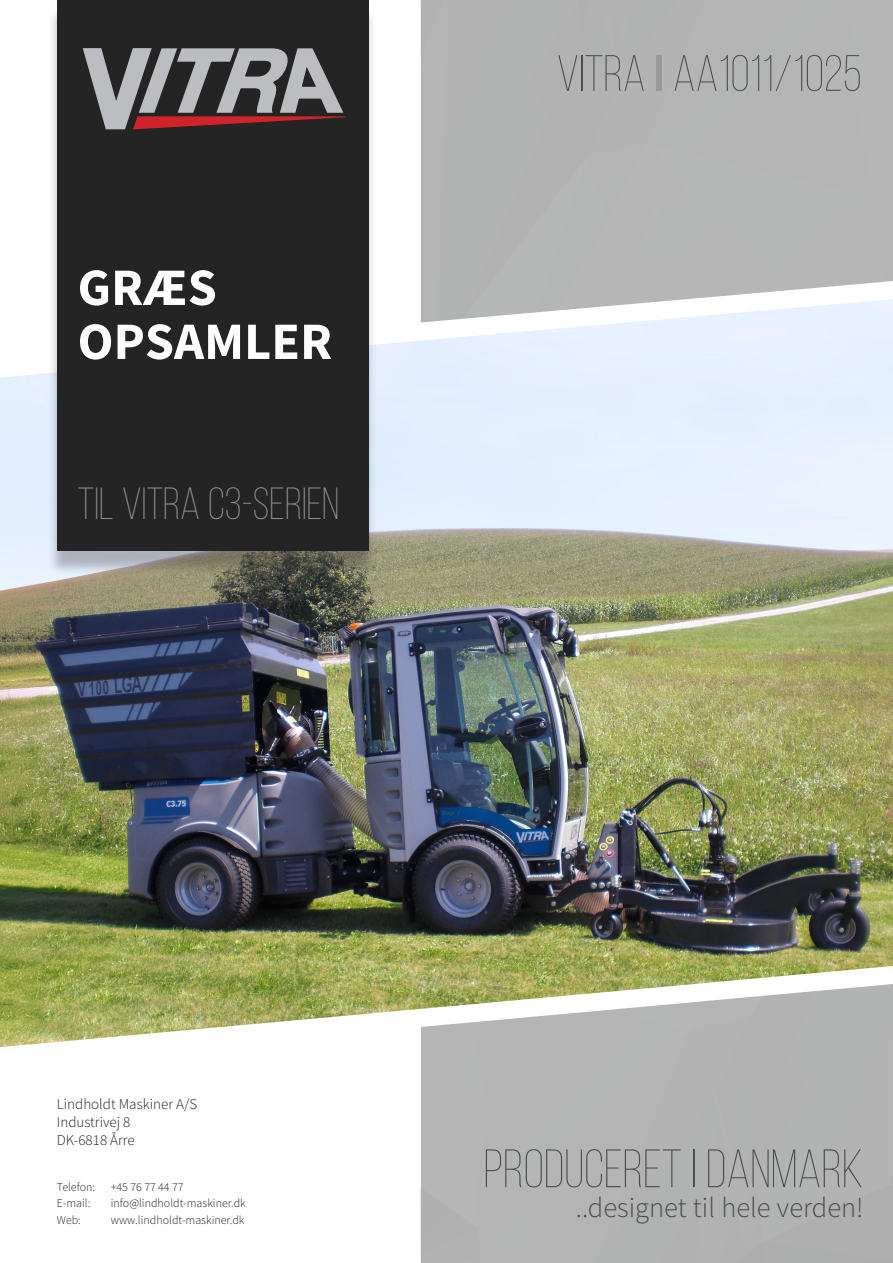
<style>
.page{position:relative;width:893px;height:1263px;background:#fff}
.page>*{position:absolute;margin:0;border:0;box-sizing:border-box;transform-origin:0 0}
.Others{font:300 54px "Bebas Neue";color:#4b4c4d}
.Others-2{font:700 52.5px/54px "Source Sans Pro";color:#fff}
.Others-3{font:300 51px "Bebas Neue";color:#4b4c4d}
.Others-4{font:300 45px "Bebas Neue";color:#999}
.Body_Text{font:300 28.5px "Source Sans Pro";color:#4b4c4d}
.t1{font:300 15px "Source Sans Pro";color:#231f20}
.contact{font:300 12px "Source Sans Pro";color:#231f20}
.s1{font-weight:700;color:#999}
</style>
<div class="page">
<img style="left:0;top:266px;width:893px;height:812px">
<div style="left:48px;top:8px;width:330px;height:568px;background:#231f20;opacity:.3"></div>
<div style="left:57px;top:0;width:311px;height:550px;background:#242424"></div>
<svg style="left:82px;top:48px;width:264px;height:82px"></svg>
<p class="Others-2" style="left:78px;top:260px;width:256px">GRÆS<br>OPSAMLER</p>
<p class="Others-4" style="left:78px;top:479px;width:263px">TIL VITRA C3-SERIEN</p>
<p class="Others-3" style="left:556px;top:46px;width:307px">VITRA <span class="s1">I</span> AA1011/1025</p>
<p class="t1" style="left:57px;top:1094px;width:142px">Lindholdt Maskiner A/S</p>
<p class="t1" style="left:57px;top:1112px;width:75px">Industrivej 8</p>
<p class="t1" style="left:57px;top:1130px;width:79px">DK-6818 Årre</p>
<p class="contact" style="left:57px;top:1179px;width:40px">Telefon:</p>
<p class="contact" style="left:111px;top:1179px;width:74px">+45 76 77 44 77</p>
<p class="contact" style="left:57px;top:1196px;width:35px">E-mail:</p>
<p class="contact" style="left:111px;top:1196px;width:136px">info@lindholdt-maskiner.dk</p>
<p class="contact" style="left:57px;top:1212px;width:26px">Web:</p>
<p class="contact" style="left:111px;top:1212px;width:135px">www.lindholdt-maskiner.dk</p>
<p class="Others" style="left:484px;top:1140px;width:381px">PRODUCERET I DANMARK</p>
<p class="Body_Text" style="left:576px;top:1190px;width:289px">..designet til hele verden!</p>
</div>
